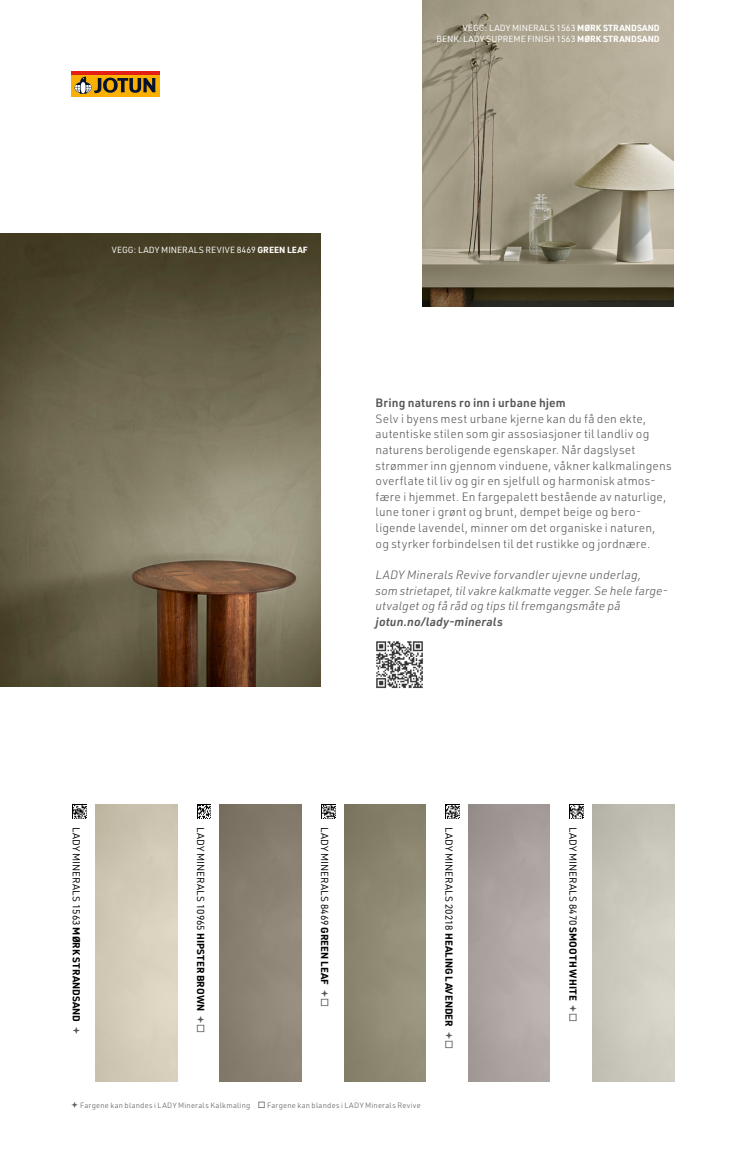
<style>
.page{position:relative;width:745px;height:1152px;background:#fff}
.page>*{position:absolute;margin:0;border:0;box-sizing:border-box;transform-origin:0 0}
.GCC2024_Body_text{font:300 11.88px/15.6px "URWDIN";letter-spacing:.01em;color:#575756}
.GCC2024_Body_text-2{font:italic 300 11.88px "URWDIN";letter-spacing:.01em;color:#575756}
.GCC2024_Body_text-3{font:600 11.88px "URWDIN";letter-spacing:.01em;color:#575756}
.GCC2024_Body_text-4{font:italic 600 11.88px "URWDIN";letter-spacing:.01em;color:#575756}
.t1{font:10px "URWDIN";color:#000}
.t2{font:8.75px "URWDIN";color:#fff}
.t3{font:300 7.5px "URWDIN";letter-spacing:.03em;color:#575756}
.s1{font-weight:700}
</style>
<div class="page">
<img style="left:569px;top:804px;width:14px;height:14px">
<img style="left:445px;top:804px;width:14px;height:14px">
<img style="left:321px;top:804px;width:14px;height:14px">
<img style="left:197px;top:804px;width:14px;height:14px">
<img style="left:73px;top:804px;width:14px;height:14px">
<img style="left:422px;top:0;width:250px;height:306px">
<img style="left:0;top:234px;width:320px;height:452px">
<img style="left:344px;top:804px;width:81px;height:277px">
<img style="left:220px;top:804px;width:81px;height:277px">
<div style="left:71px;top:74px;width:88px;height:23px;background:#f9b000"></div>
<hr style="left:71px;top:71px;width:88px;height:3px;background:#e41f13">
<svg style="left:74px;top:77px;width:81px;height:17px"></svg>
<img style="left:376px;top:641px;width:47px;height:48px">
<p class="t2" style="left:462px;top:22px;width:198px">VEGG: LADY MINERALS 1563 <span class="s1">MØRK STRANDSAND</span></p>
<p class="t2" style="left:436px;top:33px;width:224px">BENK: LADY SUPREME FINISH 1563 <span class="s1">MØRK STRANDSAND</span></p>
<p class="t2" style="left:112px;top:244px;width:197px">VEGG: LADY MINERALS REVIVE 8469 <span class="s1">GREEN LEAF</span></p>
<p class="GCC2024_Body_text-3" style="left:375px;top:395px;width:192px">Bring naturens ro inn i urbane hjem</p>
<p class="GCC2024_Body_text" style="left:375px;top:410px;width:297px">Selv i byens mest urbane kjerne kan du få den ekte, autentiske stilen som gir assosiasjoner til landliv og naturens beroligende egenskaper. Når dagslyset strømmer inn gjennom vinduene, våkner kalkmalingens overflate til liv og gir en sjelfull og harmonisk atmos&shy;fære i hjemmet. En fargepalett bestående av naturlige, lune toner i grønt og brunt, dempet beige og bero&shy;ligende lavendel, minner om det organiske i naturen, og styrker forbindelsen til det rustikke og jordnære.</p>
<p class="GCC2024_Body_text-2" style="left:375px;top:567px;width:267px">LADY Minerals Revive forvandler ujevne underlag,</p>
<p class="GCC2024_Body_text-2" style="left:375px;top:582px;width:294px">som strietapet, til vakre kalkmatte vegger. Se hele farge-</p>
<p class="GCC2024_Body_text-2" style="left:375px;top:598px;width:246px">utvalget og få råd og tips til fremgangsmåte på</p>
<p class="GCC2024_Body_text-4" style="left:375px;top:613px;width:129px">jotun.no/lady-minerals</p>
<p class="t1" style="left:83px;top:826px;width:196px;rotate:90deg">LADY MINERALS 1563 <span class="s1">MØRK STRANDSAND</span></p>
<p class="t1" style="left:207px;top:826px;width:186px;rotate:90deg">LADY MINERALS 10965 <span class="s1">HIPSTER BROWN</span></p>
<p class="t1" style="left:331px;top:826px;width:159px;rotate:90deg">LADY MINERALS 8469 <span class="s1">GREEN LEAF</span></p>
<p class="t1" style="left:455px;top:826px;width:201px;rotate:90deg">LADY MINERALS 20218 <span class="s1">HEALING LAVENDER</span></p>
<p class="t1" style="left:579px;top:826px;width:175px;rotate:90deg">LADY MINERALS 8470 <span class="s1">SMOOTH WHITE</span></p>
<p class="t3" style="left:80px;top:1100px;width:342px">Fargene kan blandes i LADY Minerals Kalkmaling ◻ Fargene kan blandes i LADY Minerals Revive</p>
</div>
